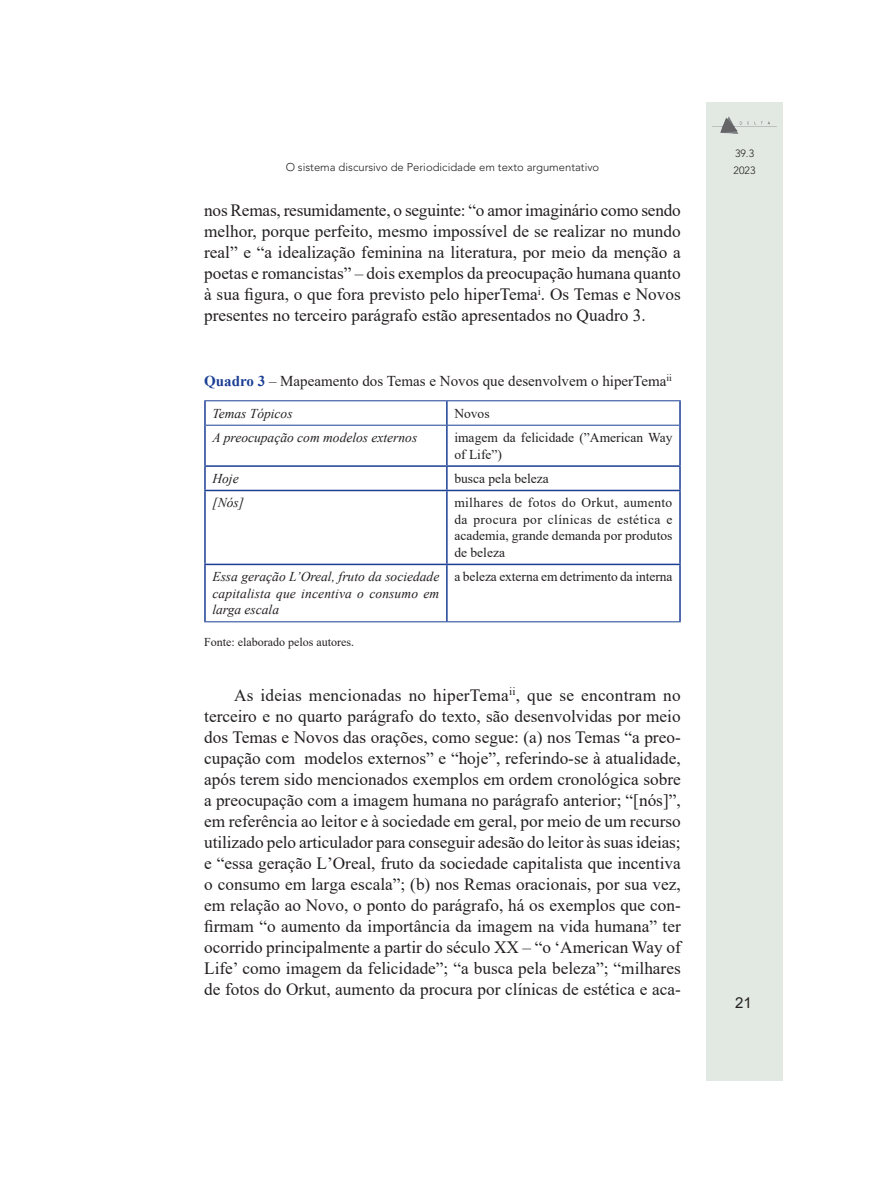
<style>
.page{position:relative;width:885px;height:1183px;background:#fff}
.page>*{position:absolute;margin:0;border:0;box-sizing:border-box;transform-origin:0 0}
.t1{font:17.25px/21px "Times New Roman";color:#231f20;text-align:justify}
.t2{font:15px "Times New Roman";color:#231f20}
.t3{font:15px "Arial";color:#231f20}
.t4{font:13.5px/16.5px "Times New Roman";color:#231f20}
.t5{font:italic 13.5px/16.5px "Times New Roman";color:#231f20;text-align:justify}
.t6{font:12px "Times New Roman";color:#231f20}
.t7{font:300 11.25px "Avenir";color:#231f20}
.t8{font:300 10.5px/16.5px "Avenir";color:#231f20}
.s1{font-weight:700;color:#1b3f94}
</style>
<div class="page">
<div style="left:705px;top:102px;width:77px;height:978px;background:#e1e9e2"></div>
<img style="left:712px;top:116px;width:65px;height:18px">
<hr style="left:204px;top:400px;width:243px;height:1px;background:#1b3f94">
<hr style="left:447px;top:400px;width:233px;height:1px;background:#1b3f94">
<hr style="left:206px;top:424px;width:241px;height:1px;background:#1b3f94">
<hr style="left:447px;top:424px;width:232px;height:1px;background:#1b3f94">
<hr style="left:204px;top:621px;width:243px;height:1px;background:#1b3f94">
<hr style="left:447px;top:621px;width:233px;height:1px;background:#1b3f94">
<hr style="left:204px;top:401px;width:2px;height:24px;background:#1b3f94">
<svg style="left:446px;top:401px;width:1px;height:23px"></svg>
<svg style="left:679px;top:401px;width:1px;height:24px"></svg>
<hr style="left:204px;top:425px;width:2px;height:40px;background:#1b3f94">
<hr style="left:446px;top:425px;width:1px;height:40px;background:#1b3f94">
<hr style="left:679px;top:425px;width:1px;height:40px;background:#1b3f94">
<hr style="left:204px;top:465px;width:243px;height:1px;background:#1b3f94">
<hr style="left:204px;top:466px;width:2px;height:23px;background:#1b3f94">
<hr style="left:447px;top:465px;width:233px;height:1px;background:#1b3f94">
<svg style="left:446px;top:466px;width:1px;height:23px"></svg>
<svg style="left:679px;top:466px;width:1px;height:23px"></svg>
<hr style="left:204px;top:489px;width:243px;height:2px;background:#1b3f94">
<hr style="left:204px;top:491px;width:2px;height:72px;background:#1b3f94">
<hr style="left:447px;top:489px;width:233px;height:2px;background:#1b3f94">
<hr style="left:446px;top:491px;width:1px;height:72px;background:#1b3f94">
<hr style="left:679px;top:491px;width:1px;height:72px;background:#1b3f94">
<hr style="left:204px;top:563px;width:243px;height:2px;background:#1b3f94">
<hr style="left:204px;top:565px;width:2px;height:56px;background:#1b3f94">
<hr style="left:447px;top:563px;width:233px;height:2px;background:#1b3f94">
<hr style="left:446px;top:565px;width:1px;height:56px;background:#1b3f94">
<hr style="left:679px;top:565px;width:1px;height:56px;background:#1b3f94">
<p class="t7" style="left:285px;top:160px;width:315px">O sistema discursivo de Periodicidade em texto argumentativo</p>
<p class="t1" style="left:204px;top:199px;width:478px">nos Remas, resumidamente, o seguinte: “o amor imaginário como sendo melhor, porque perfeito, mesmo impossível de se realizar no mundo real” e “a idealização feminina na literatura, por meio da menção a poetas e romancistas” – dois exemplos da preocupação humana quanto à sua figura, o que fora previsto pelo hiperTema<sup>i</sup>. Os Temas e Novos presentes no terceiro parágrafo estão apresentados no Quadro 3.</p>
<p class="t2" style="left:204px;top:370px;width:469px"><span class="s1">Quadro 3</span> – Mapeamento dos Temas e Novos que desenvolvem o hiperTema<sup>ii</sup></p>
<p class="t5" style="left:212px;top:404px;width:82px">Temas Tópicos</p>
<p class="t4" style="left:454px;top:404px;width:37px">Novos</p>
<p class="t5" style="left:212px;top:429px;width:206px">A preocupação com modelos externos</p>
<p class="t4" style="left:454px;top:429px;width:220px">imagem da felicidade (”American Way of Life”)</p>
<p class="t5" style="left:212px;top:469px;width:28px">Hoje</p>
<p class="t4" style="left:454px;top:469px;width:96px">busca pela beleza</p>
<p class="t5" style="left:212px;top:494px;width:33px">[Nós]</p>
<p class="t4" style="left:454px;top:494px;width:219px;text-align:justify">milhares de fotos do Orkut, aumento da procura por clínicas de estética e academia, grande demanda por produtos de beleza</p>
<p class="t5" style="left:212px;top:568px;width:228px">Essa geração L’Oreal, fruto da sociedade capitalista que incentiva o consumo em larga escala</p>
<p class="t4" style="left:454px;top:568px;width:219px">a beleza externa em detrimento da interna</p>
<p class="t6" style="left:204px;top:633px;width:151px">Fonte: elaborado pelos autores.</p>
<p class="t1" style="left:204px;top:684px;width:478px;text-indent:30px">As ideias mencionadas no hiperTema<sup>ii</sup>, que se encontram no terceiro e no quarto parágrafo do texto, são desenvolvidas por meio dos Temas e Novos das orações, como segue: (a) nos Temas “a preo&shy;cupação com modelos externos” e “hoje”, referindo-se à atualidade, após terem sido mencionados exemplos em ordem cronológica sobre a preocupação com a imagem humana no parágrafo anterior; “[nós]”, em referência ao leitor e à sociedade em geral, por meio de um recurso utilizado pelo articulador para conseguir adesão do leitor às suas ideias; e “essa geração L’Oreal, fruto da sociedade capitalista que incentiva o consumo em larga escala”; (b) nos Remas oracionais, por sua vez, em relação ao Novo, o ponto do parágrafo, há os exemplos que con&shy;firmam “o aumento da importância da imagem na vida humana” ter ocorrido principalmente a partir do século XX – “o ‘American Way of Life’ como imagem da felicidade”; “a busca pela beleza”; “milhares de fotos do Orkut, aumento da procura por clínicas de estética e aca-</p>
<p class="t8" style="left:733px;top:145px;width:23px">39.3<br>2023</p>
<p class="t3" style="left:735px;top:991px;width:18px">21</p>
</div>
